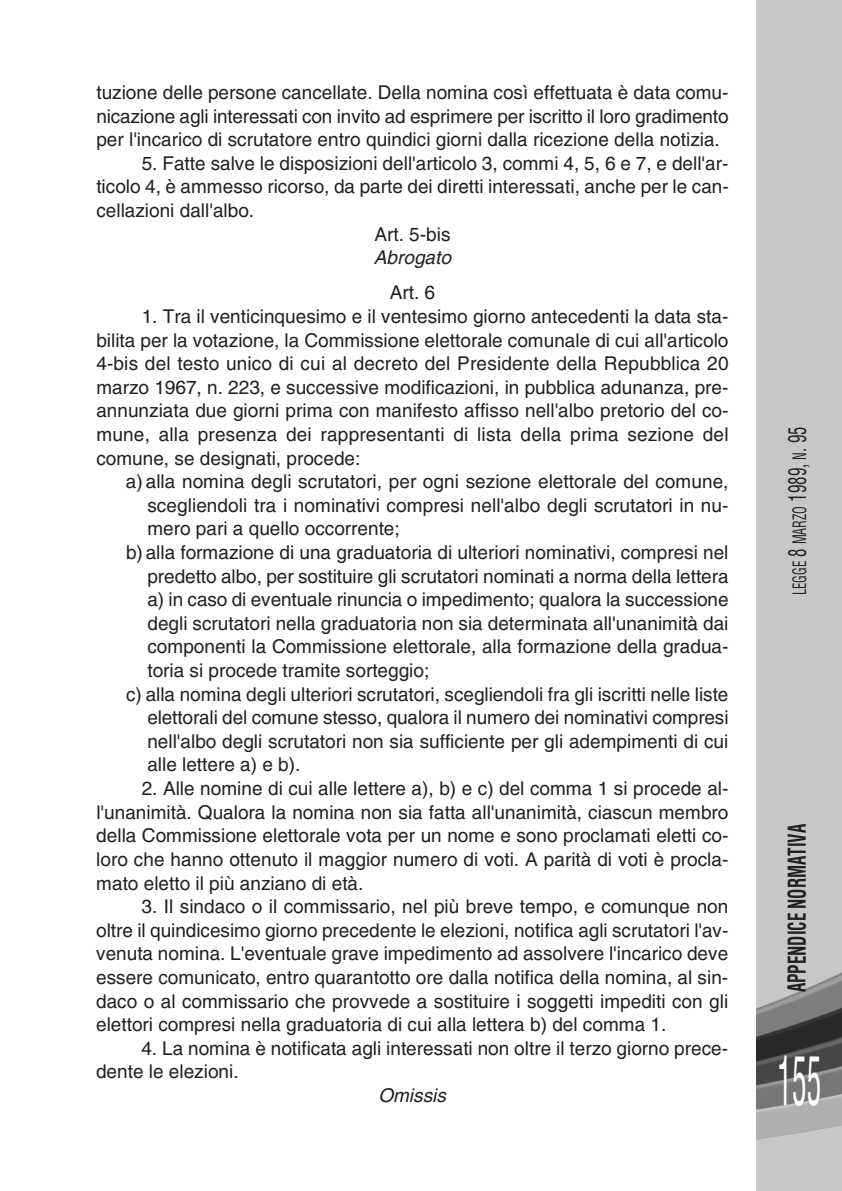
<style>
.page{position:relative;width:842px;height:1191px;background:#fff}
.page>*{position:absolute;margin:0;border:0;box-sizing:border-box;transform-origin:0 0}
.t1{font:condensed 66px "Helvetica";color:#fff;scale:.45 1}
.t2{font:700 condensed 24px "Helvetica";color:#231f20;scale:.7 1}
.t3{font:condensed 24px "Helvetica";color:#231f20;scale:.7 1}
.t4{font:19px/23.6px "Helvetica";color:#231f20;text-align:justify}
.t5{font:italic 19px "Helvetica";color:#231f20}
.t6{font:condensed 18px "Helvetica";color:#231f20;scale:.7 1}
</style>
<div class="page">
<img style="left:757px;top:0;width:85px;height:1191px">
<p class="t4" style="left:96px;top:81px;width:634px">tuzione delle persone cancellate. Della nomina così effettuata è data comu&shy;nicazione agli interessati con invito ad esprimere per iscritto il loro gradimento per l'incarico di scrutatore entro quindici giorni dalla ricezione della notizia.</p>
<p class="t4" style="left:96px;top:151px;width:634px;text-indent:45px">5. Fatte salve le disposizioni dell'articolo 3, commi 4, 5, 6 e 7, e dell'ar&shy;ticolo 4, è ammesso ricorso, da parte dei diretti interessati, anche per le can&shy;cellazioni dall'albo.</p>
<p class="t4" style="left:374px;top:222px;width:78px">Art. 5-bis</p>
<p class="t5" style="left:374px;top:246px;width:79px">Abrogato</p>
<p class="t4" style="left:390px;top:281px;width:47px">Art. 6</p>
<p class="t4" style="left:96px;top:304px;width:634px;text-indent:45px">1. Tra il venticinquesimo e il ventesimo giorno antecedenti la data sta&shy;bilita per la votazione, la Commissione elettorale comunale di cui all'articolo 4-bis del testo unico di cui al decreto del Presidente della Repubblica 20 marzo 1967, n. 223, e successive modificazioni, in pubblica adunanza, pre&shy;annunziata due giorni prima con manifesto affisso nell'albo pretorio del co&shy;mune, alla presenza dei rappresentanti di lista della prima sezione del comune, se designati, procede:</p>
<p class="t4" style="left:147px;top:470px;width:583px;text-indent:-21px">a) alla nomina degli scrutatori, per ogni sezione elettorale del comune, scegliendoli tra i nominativi compresi nell'albo degli scrutatori in nu&shy;mero pari a quello occorrente;</p>
<p class="t4" style="left:126px;top:540px;width:604px;text-align:right">b) alla formazione di una graduatoria di ulteriori nominativi, compresi nel predetto albo, per sostituire gli scrutatori nominati a norma della lettera</p>
<p class="t4" style="left:147px;top:588px;width:583px">a) in caso di eventuale rinuncia o impedimento; qualora la successione degli scrutatori nella graduatoria non sia determinata all'unanimità dai componenti la Commissione elettorale, alla formazione della gradua&shy;toria si procede tramite sorteggio;</p>
<p class="t4" style="left:147px;top:682px;width:583px;text-indent:-21px">c) alla nomina degli ulteriori scrutatori, scegliendoli fra gli iscritti nelle liste elettorali del comune stesso, qualora il numero dei nominativi compresi nell'albo degli scrutatori non sia sufficiente per gli adempimenti di cui alle lettere a) e b).</p>
<p class="t4" style="left:96px;top:776px;width:634px;text-indent:45px">2. Alle nomine di cui alle lettere a), b) e c) del comma 1 si procede al&shy;l'unanimità. Qualora la nomina non sia fatta all'unanimità, ciascun membro della Commissione elettorale vota per un nome e sono proclamati eletti co&shy;loro che hanno ottenuto il maggior numero di voti. A parità di voti è procla&shy;mato eletto il più anziano di età.</p>
<p class="t4" style="left:96px;top:894px;width:634px;text-indent:46px">3. Il sindaco o il commissario, nel più breve tempo, e comunque non oltre il quindicesimo giorno precedente le elezioni, notifica agli scrutatori l'av&shy;venuta nomina. L'eventuale grave impedimento ad assolvere l'incarico deve essere comunicato, entro quarantotto ore dalla notifica della nomina, al sin&shy;daco o al commissario che provvede a sostituire i soggetti impediti con gli elettori compresi nella graduatoria di cui alla lettera b) del comma 1.</p>
<p class="t4" style="left:96px;top:1036px;width:634px;text-indent:45px">4. La nomina è notificata agli interessati non oltre il terzo giorno prece&shy;dente le elezioni.</p>
<p class="t5" style="left:378px;top:1084px;width:69px">Omissis</p>
<p class="t3" style="left:784px;top:452px;width:38px;rotate:-90deg">. 95</p>
<p class="t3" style="left:784px;top:501px;width:56px;rotate:-90deg">1989,</p>
<p class="t6" style="left:789px;top:459px;width:13px;rotate:-90deg">N</p>
<p class="t6" style="left:789px;top:544px;width:57px;rotate:-90deg">MARZO</p>
<p class="t3" style="left:784px;top:557px;width:14px;rotate:-90deg">8</p>
<p class="t6" style="left:789px;top:595px;width:51px;rotate:-90deg">LEGGE</p>
<p class="t2" style="left:783px;top:992px;width:242px;rotate:-90deg">APPENDICE NORMATIVA</p>
<p class="t1" style="left:777px;top:1043px;width:100px">155</p>
</div>
